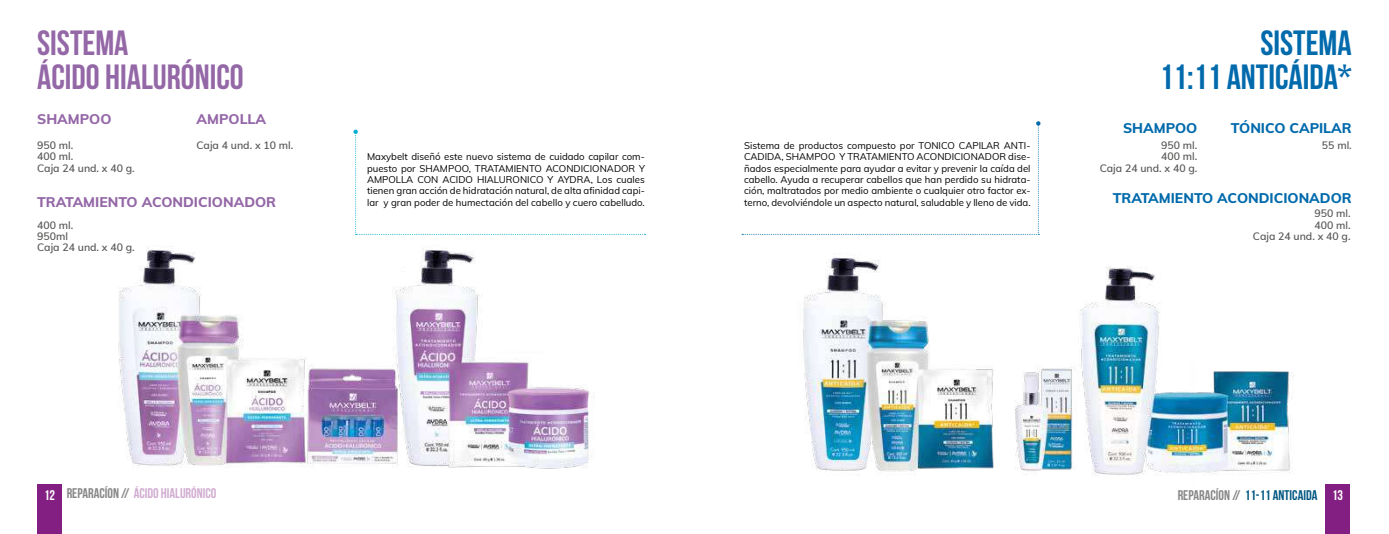
<style>
.page{position:relative;width:1389px;height:534px;background:#fff}
.page>*{position:absolute;margin:0;border:0;box-sizing:border-box;transform-origin:0 0}
.t1{font:700 35px/34.1px "Bebas Neue";color:#9467a7}
.t2{font:700 35px/34.1px "Bebas Neue";color:#006aac;text-align:right}
.t3{font:800 14px "Muli";color:#006aac}
.t4{font:800 14px "Muli";color:#9467a7}
.t5{font:700 14px "Bebas Neue";color:#d1acd1}
.t6{font:700 14px "Bebas Neue";color:#005681}
.t7{font:600 10.5px/11.4px "Muli";color:#575756}
.t8{font:9.62px/11.4px "Muli";color:#000;text-align:justify}
.s1{color:#fff}
.s2{color:#878787}
</style>
<div class="page">
<svg style="left:353px;top:129px;width:292px;height:106px"></svg>
<img style="left:118px;top:248px;width:477px;height:221px">
<svg style="left:742px;top:121px;width:298px;height:114px"></svg>
<img style="left:803px;top:257px;width:491px;height:219px">
<div style="left:1325px;top:484px;width:25px;height:49px;background:#831f82"></div>
<div style="left:37px;top:484px;width:25px;height:49px;background:#831f82"></div>
<h1 class="t1" style="left:37px;top:25px;width:208px">SISTEMA<br>ÁCIDO HIALURÓNICO</h1>
<h2 class="t4" style="left:37px;top:108px;width:76px">SHAMPOO</h2>
<p class="t7" style="left:37px;top:139px;width:99px">950 ml.<br>400 ml.<br>Caja 24 und. x 40 g.</p>
<h2 class="t4" style="left:37px;top:191px;width:240px">TRATAMIENTO ACONDICIONADOR</h2>
<p class="t7" style="left:37px;top:218px;width:99px">400 ml.<br>950ml<br>Caja 24 und. x 40 g.</p>
<h2 class="t4" style="left:197px;top:109px;width:71px">AMPOLLA</h2>
<p class="t7" style="left:197px;top:139px;width:98px">Caja 4 und. x 10 ml.</p>
<p class="t8" style="left:367px;top:150px;width:279px">Maxybelt diseñó este nuevo sistema de cuidado capilar com&shy;puesto por SHAMPOO, TRATAMIENTO ACONDICIONADOR Y AMPOLLA CON ACIDO HIALURONICO Y AYDRA, Los cuales tienen gran acción de hidratación natural, de alta afinidad capi&shy;lar y gran poder de humectación del cabello y cuero cabelludo.</p>
<p class="t8" style="left:744px;top:139px;width:288px">Sistema de productos compuesto por TONICO CAPILAR ANTI-CADIDA, SHAMPOO Y TRATAMIENTO ACONDICIONADOR dise&shy;ñados especialmente para ayudar a evitar y prevenir la caída del cabello. Ayuda a recuperar cabellos que han perdido su hidrata&shy;ción, maltratados por medio ambiente o cualquier otro factor ex&shy;terno, devolviéndole un aspecto natural, saludable y lleno de vida.</p>
<h1 class="t2" style="left:1159px;top:25px;width:194px">SISTEMA<br>11:11 ANTICÁIDA*</h1>
<h2 class="t3" style="left:1123px;top:118px;width:76px">SHAMPOO</h2>
<p class="t7" style="left:1100px;top:139px;width:99px;text-align:right">950 ml.<br>400 ml.<br>Caja 24 und. x 40 g.</p>
<h2 class="t3" style="left:1231px;top:118px;width:122px">TÓNICO CAPILAR</h2>
<p class="t7" style="left:1322px;top:139px;width:31px">55 ml.</p>
<h2 class="t3" style="left:1113px;top:187px;width:240px">TRATAMIENTO ACONDICIONADOR</h2>
<p class="t7" style="left:1253px;top:207px;width:99px;text-align:right">950 ml.<br>400 ml.<br>Caja 24 und. x 40 g.</p>
<h2 class="t5" style="left:44px;top:485px;width:174px"><span class="s1">12</span> <span class="s2">REPARACÍON //</span> ÁCIDO HIALURÓNICO</h2>
<h2 class="t6" style="left:1178px;top:486px;width:167px"><span class="s2">REPARACÍON //</span> 11-11 ANTICAIDA <span class="s1">13</span></h2>
</div>
